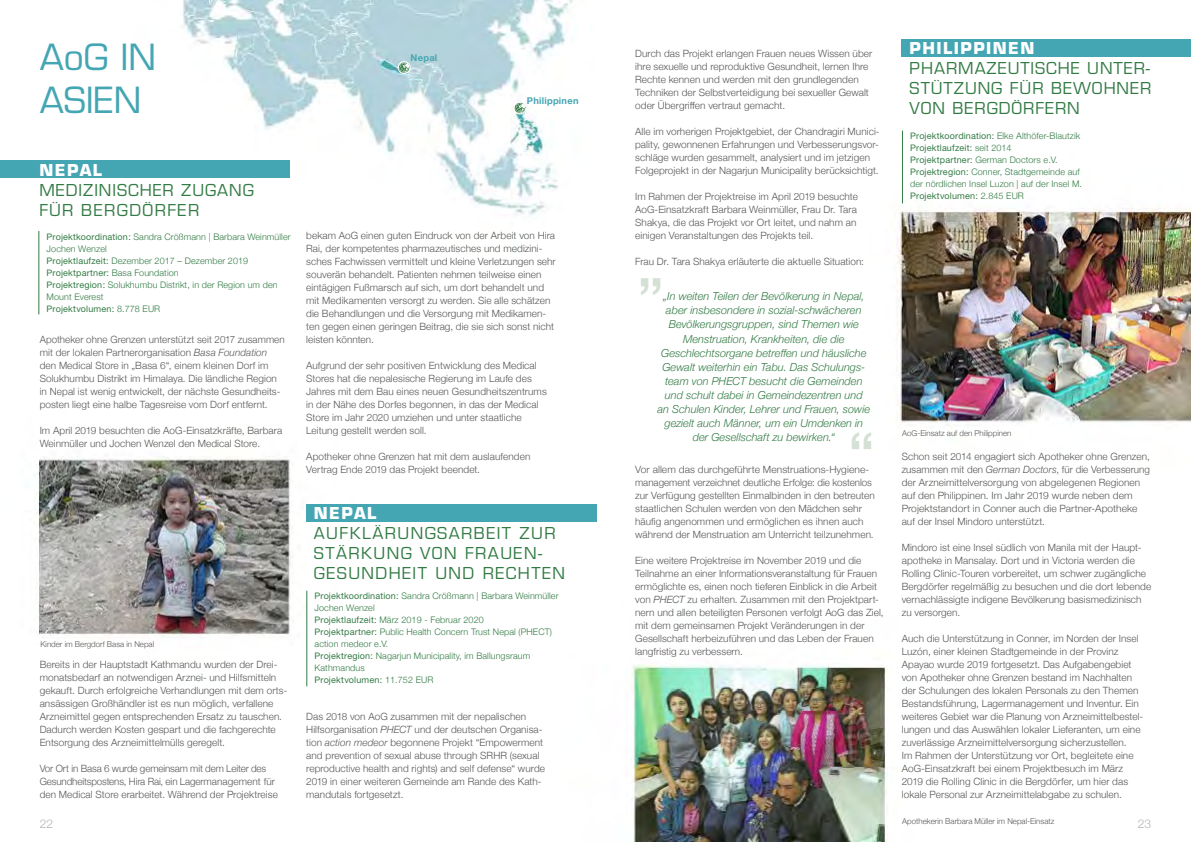
<style>
.page{position:relative;width:1191px;height:842px;background:#fff}
.page>*{position:absolute;margin:0;border:0;box-sizing:border-box;transform-origin:0 0}
.t1{font:35.2px/42.2px "Eurostile";color:#45a6b3}
.t2{font:16px/20px "Eurostile";letter-spacing:.06em;color:#327b44}
.t3{font:16px/20px "Eurostile";letter-spacing:.09em;color:#327b44}
.t4{font:700 16px "Eurostile";letter-spacing:.09em;color:#fff}
.t5{font:300 12px "Helvetica Neue";color:#b3b2b2}
.t6{font:italic 300 11px/14.1px "Helvetica Neue";letter-spacing:.005em;color:#327b44;text-align:center}
.t7{font:300 10px/13px "Helvetica Neue";letter-spacing:.01em;color:#575756}
.t8{font:300 10px/13px "Helvetica Neue";letter-spacing:-.01em;color:#575756}
.t9{font:700 9.3px "Helvetica Neue";letter-spacing:.025em;color:#45a6b3}
.t10{font:300 9px/12px "Helvetica Neue";letter-spacing:.01em;color:#327b44}
.t11{font:300 8px "Helvetica Neue";color:#575756}
.s1{font-weight:400}
.s2{font-style:italic}
</style>
<div class="page">
<img style="left:0;top:0;width:1191px;height:842px">
<div style="left:0;top:161px;width:289px;height:17px;background:#45a6b3"></div>
<div style="left:306px;top:505px;width:291px;height:17px;background:#45a6b3"></div>
<hr style="left:38px;top:231px;width:1px;height:83px;background:#327b44">
<hr style="left:306px;top:591px;width:1px;height:95px;background:#327b44">
<div style="left:901px;top:39px;width:290px;height:17px;background:#45a6b3"></div>
<hr style="left:902px;top:131px;width:1px;height:72px;background:#327b44">
<svg style="left:641px;top:278px;width:19px;height:17px"></svg>
<svg style="left:851px;top:432px;width:20px;height:17px"></svg>
<svg style="left:398px;top:61px;width:12px;height:13px"></svg>
<svg style="left:399px;top:62px;width:11px;height:11px"></svg>
<svg style="left:514px;top:103px;width:12px;height:11px"></svg>
<h1 class="t1" style="left:40px;top:37px;width:118px">AoG IN<br>ASIEN</h1>
<p class="t9" style="left:410px;top:50px;width:28px">Nepal</p>
<p class="t9" style="left:527px;top:93px;width:53px">Philippinen</p>
<h2 class="t4" style="left:40px;top:160px;width:64px">NEPAL</h2>
<h2 class="t2" style="left:40px;top:180px;width:216px">MEDIZINISCHER ZUGANG<br>FÜR BERGDÖRFER</h2>
<p class="t10" style="left:47px;top:230px;width:245px"><span class="s1">Projektkoordination:</span> Sandra Crößmann | Barbara Weinmüller Jochen Wenzel<br><span class="s1">Projektlaufzeit:</span> Dezember 2017 – Dezember 2019<br><span class="s1">Projektpartner:</span> Basa Foundation<br><span class="s1">Projektregion:</span> Solukhumbu Distrikt, in der Region um den Mount Everest<br><span class="s1">Projektvolumen:</span> 8.778 EUR</p>
<p class="t7" style="left:40px;top:332px;width:246px">Apotheker ohne Grenzen unterstützt seit 2017 zusammen mit der lokalen Partnerorganisation <span class="s2">Basa Foundation </span>den Medical Store in „Basa 6“, einem kleinen Dorf im Solukhumbu Distrikt im Himalaya. Die ländliche Region in Nepal ist wenig entwickelt, der nächste Gesundheits&shy;posten liegt eine halbe Tagesreise vom Dorf entfernt.</p>
<p class="t7" style="left:40px;top:423px;width:244px">Im April 2019 besuchten die AoG-Einsatzkräfte, Barbara<br>Weinmüller und Jochen Wenzel den Medical Store.</p>
<p class="t11" style="left:40px;top:637px;width:115px">Kinder im Bergdorf Basa in Nepal</p>
<p class="t7" style="left:40px;top:657px;width:249px">Bereits in der Hauptstadt Kathmandu wurden der Drei&shy;monatsbedarf an notwendigen Arznei- und Hilfsmitteln gekauft. Durch erfolgreiche Verhandlungen mit dem orts&shy;ansässigen Großhändler ist es nun möglich, verfallene Arzneimittel gegen entsprechenden Ersatz zu tauschen.<br>Dadurch werden Kosten gespart und die fachgerechte Entsorgung des Arzneimittelmülls geregelt.</p>
<p class="t8" style="left:40px;top:761px;width:240px">Vor Ort in Basa 6 wurde gemeinsam mit dem Leiter des<br>Gesundheitspostens, Hira Rai, ein Lagermanagement für den Medical Store erarbeitet. Während der Projektreise</p>
<p class="t5" style="left:40px;top:814px;width:15px">22</p>
<p class="t7" style="left:306px;top:228px;width:251px">bekam AoG einen guten Eindruck von der Arbeit von Hira Rai, der kompetentes pharmazeutisches und medizini&shy;sches Fachwissen vermittelt und kleine Verletzungen sehr souverän behandelt. Patienten nehmen teilweise einen eintägigen Fußmarsch auf sich, um dort behandelt und mit Medikamenten versorgt zu werden. Sie alle schätzen die Behandlungen und die Versorgung mit Medikamen&shy;ten gegen einen geringen Beitrag, die sie sich sonst nicht leisten könnten.</p>
<p class="t7" style="left:306px;top:358px;width:242px">Aufgrund der sehr positiven Entwicklung des Medical Stores hat die nepalesische Regierung im Laufe des Jahres mit dem Bau eines neuen Gesundheitszentrums in der Nähe des Dorfes begonnen, in das der Medical Store im Jahr 2020 umziehen und unter staatliche Leitung gestellt werden soll.</p>
<p class="t7" style="left:306px;top:449px;width:226px">Apotheker ohne Grenzen hat mit dem auslaufenden<br>Vertrag Ende 2019 das Projekt beendet.</p>
<h2 class="t4" style="left:314px;top:504px;width:64px">NEPAL</h2>
<h2 class="t3" style="left:314px;top:524px;width:253px">AUFKLÄRUNGSARBEIT ZUR<br>STÄRKUNG VON FRAUEN-<br>GESUNDHEIT UND RECHTEN</h2>
<p class="t10" style="left:314px;top:590px;width:245px"><span class="s1">Projektkoordination:</span> Sandra Crößmann | Barbara Weinmüller Jochen Wenzel<br><span class="s1">Projektlaufzeit:</span> März 2019 - Februar 2020<br><span class="s1">Projektpartner:</span> Public Health Concern Trust Nepal (PHECT) action medeor e.V.<br><span class="s1">Projektregion:</span> Nagarjun Municipality, im Ballungsraum Kathmandus<br><span class="s1">Projektvolumen:</span> 11.752 EUR</p>
<p class="t7" style="left:306px;top:709px;width:240px">Das 2018 von AoG zusammen mit der nepalischen Hilfsorganisation <span class="s2">PHECT</span> und der deutschen Organisa&shy;tion <span class="s2">action medeor</span> begonnene Projekt “Empowerment and prevention of sexual abuse through SRHR (sexual reproductive health and rights) and self defense“ wurde 2019 in einer weiteren Gemeinde am Rande des Kath&shy;mandutals fortgesetzt.</p>
<p class="t7" style="left:635px;top:46px;width:239px">Durch das Projekt erlangen Frauen neues Wissen über ihre sexuelle und reproduktive Gesundheit, lernen Ihre Rechte kennen und werden mit den grundlegenden Techniken der Selbstverteidigung bei sexueller Gewalt oder Übergriffen vertraut gemacht.</p>
<p class="t7" style="left:635px;top:124px;width:246px">Alle im vorherigen Projektgebiet, der Chandragiri Munici&shy;pality, gewonnenen Erfahrungen und Verbesserungsvor&shy;schläge wurden gesammelt, analysiert und im jetzigen Folgeprojekt in der Nagarjun Municipality berücksichtigt.</p>
<p class="t7" style="left:635px;top:189px;width:224px">Im Rahmen der Projektreise im April 2019 besuchte AoG-Einsatzkraft Barbara Weinmüller, Frau Dr. Tara Shakya, die das Projekt vor Ort leitet, und nahm an einigen Veranstaltungen des Projekts teil.</p>
<p class="t7" style="left:635px;top:254px;width:230px">Frau Dr. Tara Shakya erläuterte die aktuelle Situation:</p>
<p class="t6" style="left:657px;top:289px;width:214px">„In weiten Teilen der Bevölkerung in Nepal, aber insbesondere in sozial-schwächeren Bevölkerungsgruppen, sind Themen wie Menstruation, Krankheiten, die die Geschlechtsorgane betreffen und häusliche Gewalt weiterhin ein Tabu. Das Schulungs&shy;team von PHECT besucht die Gemeinden und schult dabei in Gemeindezentren und<br>an Schulen Kinder, Lehrer und Frauen, sowie gezielt auch Männer, um ein Umdenken in der Gesellschaft zu bewirken.“</p>
<p class="t7" style="left:635px;top:462px;width:241px">Vor allem das durchgeführte Menstruations-Hygiene&shy;management verzeichnet deutliche Erfolge: die kostenlos zur Verfügung gestellten Einmalbinden in den betreuten staatlichen Schulen werden von den Mädchen sehr häufig angenommen und ermöglichen es ihnen auch während der Menstruation am Unterricht teilzunehmen.</p>
<p class="t7" style="left:635px;top:553px;width:250px">Eine weitere Projektreise im November 2019 und die Teilnahme an einer Informationsveranstaltung für Frauen ermöglichte es, einen noch tieferen Einblick in die Arbeit von <span class="s2">PHECT</span> zu erhalten. Zusammen mit den Projektpart&shy;nern und allen beteiligten Personen verfolgt AoG das Ziel, mit dem gemeinsamen Projekt Veränderungen in der Gesellschaft herbeizuführen und das Leben der Frauen langfristig zu verbessern.</p>
<h2 class="t4" style="left:909px;top:38px;width:126px">PHILIPPINEN</h2>
<h2 class="t2" style="left:909px;top:59px;width:243px;text-align:justify">PHARMAZEUTISCHE UNTER-STÜTZUNG FÜR BEWOHNER VON BERGDÖRFERN</h2>
<p class="t10" style="left:910px;top:129px;width:173px"><span class="s1">Projektkoordination:</span> Elke Althöfer-Blautzik <span class="s1">Projektlaufzeit:</span> seit 2014<br><span class="s1">Projektpartner:</span> German Doctors e.V.<br><span class="s1">Projektregion:</span> Conner, Stadtgemeinde auf der nördlichen Insel Luzon | auf der Insel M.<br><span class="s1">Projektvolumen:</span> 2.845 EUR</p>
<p class="t11" style="left:902px;top:427px;width:111px">AoG-Einsatz auf den Philippinen</p>
<p class="t7" style="left:901px;top:449px;width:250px">Schon seit 2014 engagiert sich Apotheker ohne Grenzen, zusammen mit den <span class="s2">German Doctors</span>, für die Verbesserung der Arzneimittelversorgung von abgelegenen Regionen auf den Philippinen. Im Jahr 2019 wurde neben dem Projektstandort in Conner auch die Partner-Apotheke auf der Insel Mindoro unterstützt.</p>
<p class="t7" style="left:901px;top:540px;width:251px">Mindoro ist eine Insel südlich von Manila mit der Haupt&shy;apotheke in Mansalay. Dort und in Victoria werden die Rolling Clinic-Touren vorbereitet, um schwer zugängliche Bergdörfer regelmäßig zu besuchen und die dort lebende vernachlässigte indigene Bevölkerung basismedizinisch zu versorgen.</p>
<p class="t7" style="left:901px;top:631px;width:243px">Auch die Unterstützung in Conner, im Norden der Insel Luzón, einer kleinen Stadtgemeinde in der Provinz Apayao wurde 2019 fortgesetzt. Das Aufgabengebiet von Apotheker ohne Grenzen bestand im Nachhalten der Schulungen des lokalen Personals zu den Themen Bestandsführung, Lagermanagement und Inventur. Ein weiteres Gebiet war die Planung von Arzneimittelbestel&shy;lungen und das Auswählen lokaler Lieferanten, um eine zuverlässige Arzneimittelversorgung sicherzustellen.<br>Im Rahmen der Unterstützung vor Ort, begleitete eine AoG-Einsatzkraft bei einem Projektbesuch im März 2019 die Rolling Clinic in die Bergdörfer, um hier das lokale Personal zur Arzneimittelabgabe zu schulen.</p>
<p class="t11" style="left:902px;top:815px;width:154px">Apothekerin Barbara Müller im Nepal-Einsatz</p>
<p class="t5" style="left:1138px;top:814px;width:15px">23</p>
</div>
